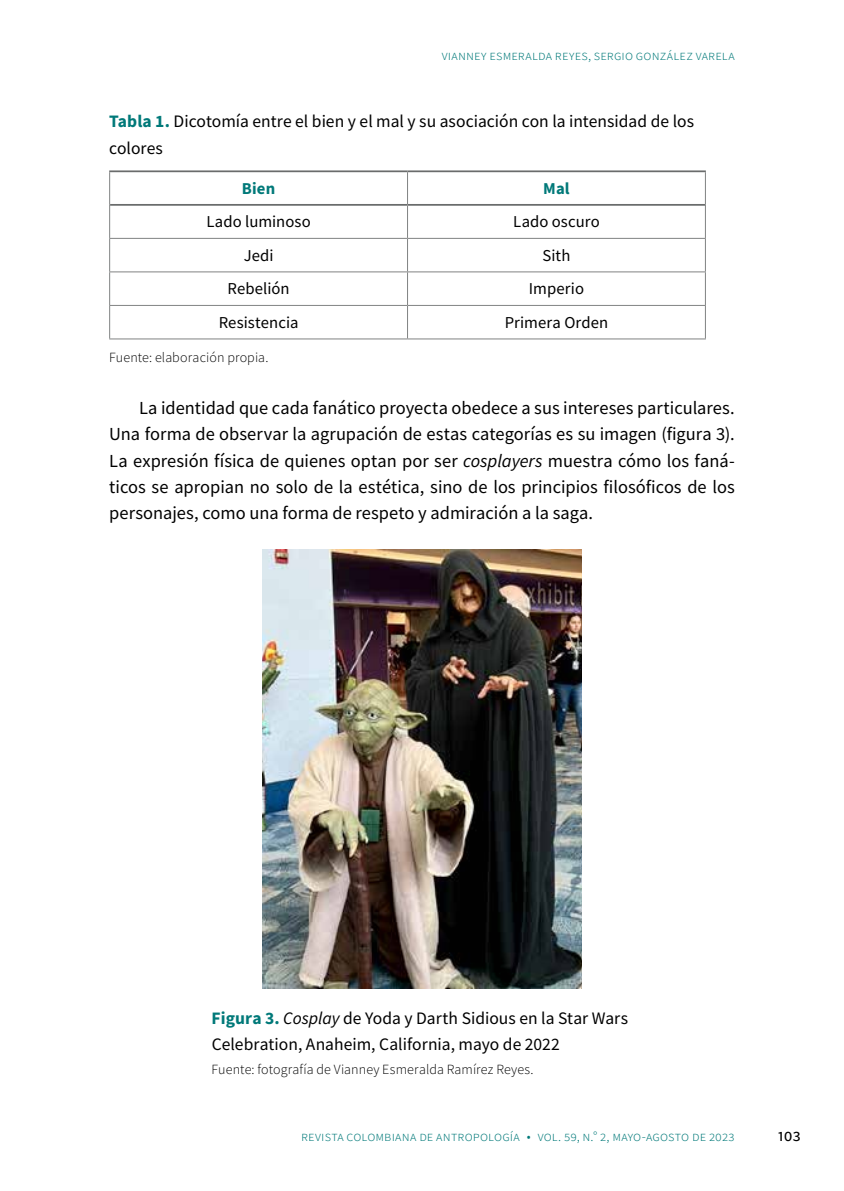
<style>
.page{position:relative;width:844px;height:1191px;background:#fff}
.page>*{position:absolute;margin:0;border:0;box-sizing:border-box;transform-origin:0 0}
.t1{font:18.38px/26.2px "Source Sans Pro";color:#000;text-align:justify}
.t2{font:17.5px/26.2px "Source Sans Pro";color:#000}
.t3{font:16.62px "Source Sans Pro";letter-spacing:.005em;color:#000}
.t4{font:700 16.62px "Source Sans Pro";letter-spacing:.01em;color:#007979}
.t5{font:300 14px "Source Sans Pro";letter-spacing:.01em;color:#007979}
.t6{font:300 14px "Source Sans Pro";letter-spacing:.01em;color:#000}
.s1{font-weight:700;color:#007979}
.s2{font-style:italic}
</style>
<div class="page">
<hr style="left:407px;top:172px;width:1px;height:32px;background:#818383">
<hr style="left:407px;top:206px;width:1px;height:32px;background:#818383">
<hr style="left:109px;top:238px;width:298px;height:1px;background:#818383">
<hr style="left:407px;top:238px;width:298px;height:1px;background:#818383">
<hr style="left:407px;top:239px;width:1px;height:32px;background:#818383">
<hr style="left:109px;top:271px;width:298px;height:1px;background:#818383">
<hr style="left:407px;top:271px;width:298px;height:1px;background:#818383">
<hr style="left:407px;top:272px;width:1px;height:33px;background:#818383">
<hr style="left:109px;top:305px;width:298px;height:1px;background:#818383">
<hr style="left:407px;top:305px;width:298px;height:1px;background:#818383">
<hr style="left:407px;top:306px;width:1px;height:32px;background:#818383">
<hr style="left:109px;top:205px;width:1px;height:33px;background:#818383">
<hr style="left:704px;top:205px;width:1px;height:33px;background:#818383">
<hr style="left:109px;top:239px;width:1px;height:32px;background:#818383">
<hr style="left:704px;top:239px;width:1px;height:32px;background:#818383">
<hr style="left:109px;top:272px;width:1px;height:33px;background:#818383">
<hr style="left:704px;top:272px;width:1px;height:33px;background:#818383">
<hr style="left:109px;top:306px;width:1px;height:32px;background:#818383">
<hr style="left:704px;top:306px;width:1px;height:32px;background:#818383">
<hr style="left:109px;top:338px;width:298px;height:1px;background:#818383">
<hr style="left:407px;top:338px;width:298px;height:1px;background:#818383">
<hr style="left:109px;top:170px;width:298px;height:2px;background:#6a6c6c">
<hr style="left:407px;top:170px;width:298px;height:2px;background:#6a6c6c">
<hr style="left:110px;top:204px;width:297px;height:2px;background:#6a6c6c">
<hr style="left:407px;top:204px;width:297px;height:2px;background:#6a6c6c">
<hr style="left:109px;top:172px;width:1px;height:33px;background:#818383">
<hr style="left:704px;top:172px;width:1px;height:33px;background:#818383">
<img style="left:262px;top:549px;width:319px;height:439px">
<p class="t5" style="left:441px;top:47px;width:294px">Vianney Esmeralda Reyes, Sergio González Varela</p>
<p class="t2" style="left:109px;top:108px;width:586px"><span class="s1">Tabla 1.</span> Dicotomía entre el bien y el mal y su asociación con la intensidad de los colores</p>
<p class="t4" style="left:242px;top:177px;width:35px">Bien</p>
<p class="t4" style="left:543px;top:177px;width:28px">Mal</p>
<p class="t3" style="left:206px;top:211px;width:106px">Lado luminoso</p>
<p class="t3" style="left:513px;top:211px;width:88px">Lado oscuro</p>
<p class="t3" style="left:243px;top:244px;width:31px">Jedi</p>
<p class="t3" style="left:542px;top:244px;width:29px">Sith</p>
<p class="t3" style="left:227px;top:278px;width:64px">Rebelión</p>
<p class="t3" style="left:528px;top:278px;width:57px">Imperio</p>
<p class="t3" style="left:219px;top:311px;width:81px">Resistencia</p>
<p class="t3" style="left:504px;top:311px;width:105px">Primera Orden</p>
<p class="t6" style="left:109px;top:348px;width:161px">Fuente: elaboración propia.</p>
<p class="t1" style="left:109px;top:395px;width:627px;text-indent:30px">La identidad que cada fanático proyecta obedece a sus intereses particulares.<br>Una forma de observar la agrupación de estas categorías es su imagen (figura 3).<br>La expresión física de quienes optan por ser <span class="s2">cosplayers</span> muestra cómo los faná&shy;ticos se apropian no solo de la estética, sino de los principios filosóficos de los personajes, como una forma de respeto y admiración a la saga.</p>
<p class="t2" style="left:211px;top:1004px;width:418px"><span class="s1">Figura 3.</span> <span class="s2">Cosplay</span> de Yoda y Darth Sidious en la Star Wars<br>Celebration, Anaheim, California, mayo de 2022</p>
<p class="t6" style="left:211px;top:1061px;width:323px">Fuente: fotografía de Vianney Esmeralda Ramírez Reyes.</p>
<p class="t5" style="left:301px;top:1128px;width:367px">revista colombiana de antropología • Vol. 59, N .° 2, MAYO-AgOSTO</p>
<p class="t5" style="left:692px;top:1128px;width:44px">de 2023</p>
<p class="t2" style="left:777px;top:1122px;width:24px">103</p>
</div>
